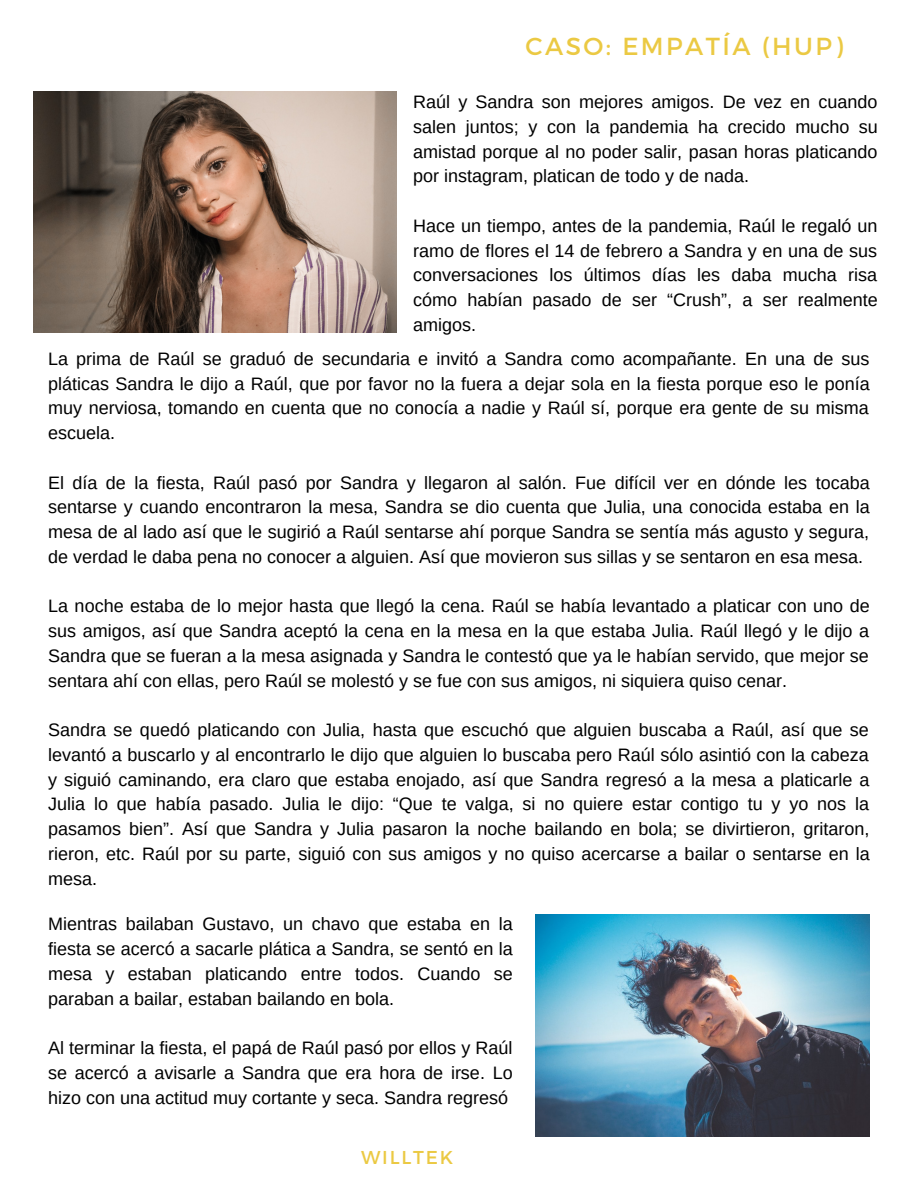
<style>
.page{position:relative;width:918px;height:1188px;background:#fff}
.page>*{position:absolute;margin:0;border:0;box-sizing:border-box;transform-origin:0 0}
.t1{font:24.6px "Montserrat";letter-spacing:.1em;color:#ebc943}
.t2{font:18.6px "Montserrat";letter-spacing:.1em;color:#ebc943}
.t3{font:18px/24.8px "Arimo";color:#000;text-align:justify}
</style>
<div class="page">
<img style="left:34px;top:92px;width:362px;height:241px">
<img style="left:536px;top:914px;width:334px;height:223px">
<p class="t1" style="left:525px;top:30px;width:319px">CASO: EMPATÍA (HUP)</p>
<p class="t3" style="left:413px;top:89px;width:466px">Raúl y Sandra son mejores amigos. De vez en cuando salen juntos; y con la pandemia ha crecido mucho su amistad porque al no poder salir, pasan horas platicando por instagram, platican de todo y de nada.</p>
<p class="t3" style="left:413px;top:213px;width:466px">Hace un tiempo, antes de la pandemia, Raúl le regaló un ramo de flores el 14 de febrero a Sandra y en una de sus conversaciones los últimos días les daba mucha risa cómo habían pasado de ser “Crush”, a ser realmente amigos.</p>
<p class="t3" style="left:48px;top:346px;width:823px">La prima de Raúl se graduó de secundaria e invitó a Sandra como acompañante. En una de sus pláticas Sandra le dijo a Raúl, que por favor no la fuera a dejar sola en la fiesta porque eso le ponía muy nerviosa, tomando en cuenta que no conocía a nadie y Raúl sí, porque era gente de su misma escuela.</p>
<p class="t3" style="left:48px;top:470px;width:823px">El día de la fiesta, Raúl pasó por Sandra y llegaron al salón. Fue difícil ver en dónde les tocaba sentarse y cuando encontraron la mesa, Sandra se dio cuenta que Julia, una conocida estaba en la mesa de al lado así que le sugirió a Raúl sentarse ahí porque Sandra se sentía más agusto y segura, de verdad le daba pena no conocer a alguien. Así que movieron sus sillas y se sentaron en esa mesa.</p>
<p class="t3" style="left:48px;top:594px;width:823px">La noche estaba de lo mejor hasta que llegó la cena. Raúl se había levantado a platicar con uno de sus amigos, así que Sandra aceptó la cena en la mesa en la que estaba Julia. Raúl llegó y le dijo a Sandra que se fueran a la mesa asignada y Sandra le contestó que ya le habían servido, que mejor se sentara ahí con ellas, pero Raúl se molestó y se fue con sus amigos, ni siquiera quiso cenar.</p>
<p class="t3" style="left:48px;top:717px;width:823px">Sandra se quedó platicando con Julia, hasta que escuchó que alguien buscaba a Raúl, así que se levantó a buscarlo y al encontrarlo le dijo que alguien lo buscaba pero Raúl sólo asintió con la cabeza y siguió caminando, era claro que estaba enojado, así que Sandra regresó a la mesa a platicarle a Julia lo que había pasado. Julia le dijo: “Que te valga, si no quiere estar contigo tu y yo nos la pasamos bien”. Así que Sandra y Julia pasaron la noche bailando en bola; se divirtieron, gritaron, rieron, etc. Raúl por su parte, siguió con sus amigos y no quiso acercarse a bailar o sentarse en la mesa.</p>
<p class="t3" style="left:48px;top:912px;width:466px">Mientras bailaban Gustavo, un chavo que estaba en la fiesta se acercó a sacarle plática a Sandra, se sentó en la mesa y estaban platicando entre todos. Cuando se paraban a bailar, estaban bailando en bola.</p>
<p class="t3" style="left:48px;top:1036px;width:466px">Al terminar la fiesta, el papá de Raúl pasó por ellos y Raúl se acercó a avisarle a Sandra que era hora de irse. Lo hizo con una actitud muy cortante y seca. Sandra regresó</p>
<p class="t2" style="left:361px;top:1146px;width:94px">WILLTEK</p>
</div>
